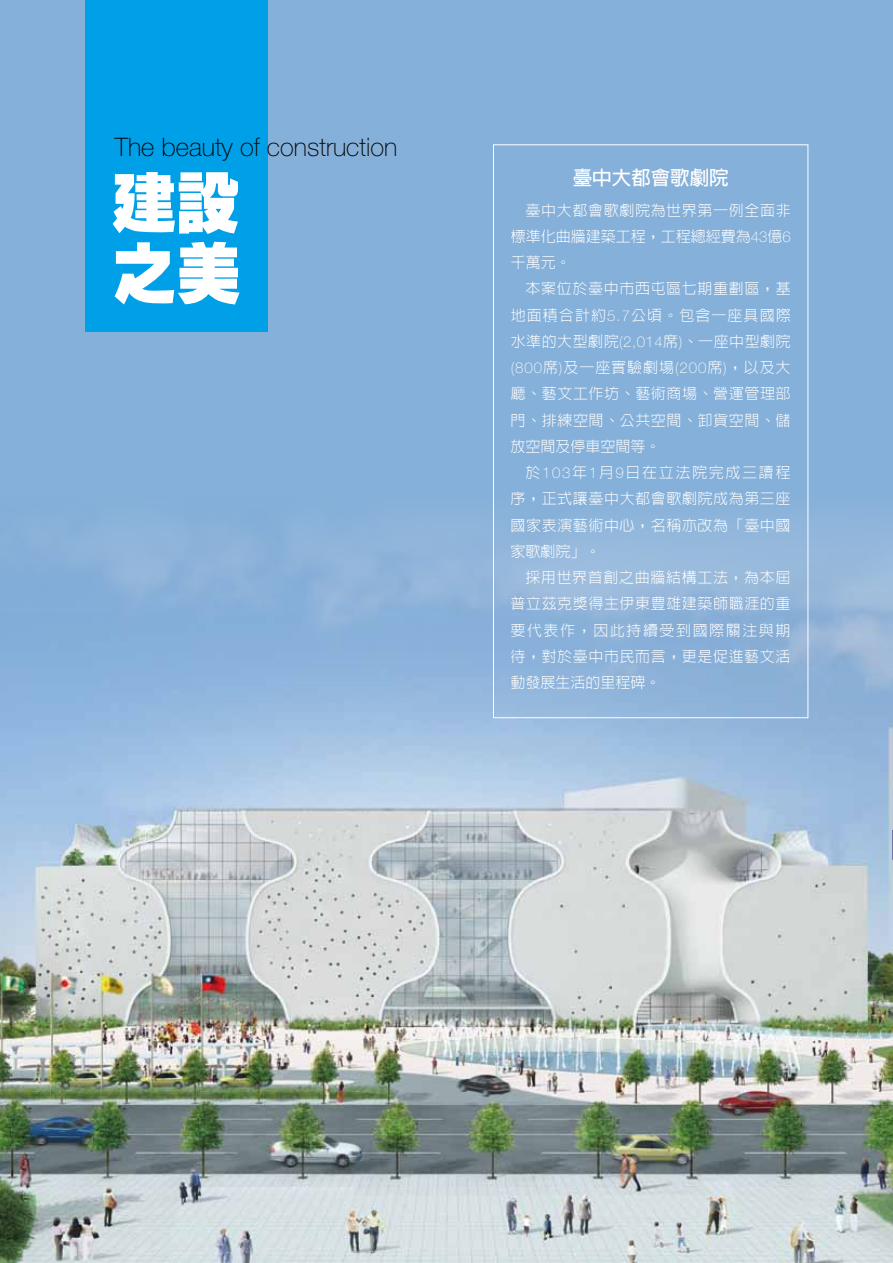
<style>
.page{position:relative;width:893px;height:1263px;background:#85b0d9}
.page>*{position:absolute;margin:0;border:0;box-sizing:border-box;transform-origin:0 0}
.t1{font:900 64.5px/70.5px "Lin Gothic";color:#fff}
.t2{font:100 25.5px "Helvetica Neue";color:#000}
.t3{font:700 19.5px "Lin Gothic";color:#fff}
.t4{font:300 15px "Lin Gothic";letter-spacing:.04em;color:#fff}
.t5{font:300 15px "Lin Gothic";color:#fff}
.t6{font:300 15px "Lin Gothic";letter-spacing:.06em;color:#fff}
.t7{font:300 15px "Lin Gothic";letter-spacing:.07em;color:#fff}
.t8{font:300 15px "Lin Gothic";letter-spacing:.11em;color:#fff}
.t9{font:300 15px "Lin Gothic";letter-spacing:.105em;color:#fff}
.s1{font-family:"Helvetica Neue";font-weight:100}
</style>
<div class="page">
<img style="left:0;top:495px;width:893px;height:768px">
<div style="left:85px;top:0;width:183px;height:187px;background:#00a0e9"></div>
<div style="left:85px;top:144px;width:183px;height:188px;background:#00a0e9"></div>
<hr style="left:892px;top:707px;width:1px;height:556px;background:#fff">
<svg style="left:892px;top:828px;width:1px;height:435px"></svg>
<p class="t2" style="left:115px;top:133px;width:284px">The beauty of construction</p>
<p class="t1" style="left:112px;top:167px;width:131px">建設之美</p>
<p class="t3" style="left:573px;top:168px;width:157px">臺中大都會歌劇院</p>
<p class="t4" style="left:526px;top:202px;width:267px">臺中大都會歌劇院為世界第一例全面非</p>
<p class="t5" style="left:511px;top:229px;width:282px">標準化曲牆建築工程，工程總經費為<span class="s1">43</span>億<span class="s1">6</span></p>
<p class="t4" style="left:511px;top:255px;width:61px">千萬元。</p>
<p class="t4" style="left:526px;top:281px;width:267px">本案位於臺中市西屯區七期重劃區，基</p>
<p class="t7" style="left:511px;top:307px;width:282px">地面積合計約<span class="s1">5.7</span>公頃。包含一座具國際</p>
<p class="t4" style="left:511px;top:334px;width:281px">水準的大型劇院<span class="s1">(2,014</span>席<span class="s1">)</span>、一座中型劇院</p>
<p class="t6" style="left:511px;top:360px;width:281px"><span class="s1">(800</span>席<span class="s1">)</span>及一座實驗劇場<span class="s1">(200</span>席<span class="s1">)</span>，以及大</p>
<p class="t4" style="left:511px;top:386px;width:281px">廳、藝文工作坊、藝術商場、營運管理部</p>
<p class="t4" style="left:511px;top:412px;width:281px">門、排練空間、公共空間、卸貨空間、儲</p>
<p class="t5" style="left:511px;top:439px;width:151px">放空間及停車空間等。</p>
<p class="t8" style="left:525px;top:465px;width:267px">於<span class="s1">103</span>年<span class="s1">1</span>月<span class="s1">9</span>日在立法院完成三讀程</p>
<p class="t4" style="left:511px;top:491px;width:281px">序，正式讓臺中大都會歌劇院成為第三座</p>
<p class="t4" style="left:511px;top:517px;width:281px">國家表演藝術中心，名稱亦改為「臺中國</p>
<p class="t4" style="left:510px;top:544px;width:91px">家歌劇院」。</p>
<p class="t4" style="left:525px;top:570px;width:267px">採用世界首創之曲牆結構工法，為本屆</p>
<p class="t4" style="left:510px;top:596px;width:281px">普立茲克獎得主伊東豊雄建築師職涯的重</p>
<p class="t9" style="left:510px;top:622px;width:281px">要代表作，因此持續受到國際關注與期</p>
<p class="t4" style="left:510px;top:649px;width:281px">待，對於臺中市民而言，更是促進藝文活</p>
<p class="t5" style="left:510px;top:675px;width:151px">動發展生活的里程碑。</p>
</div>
